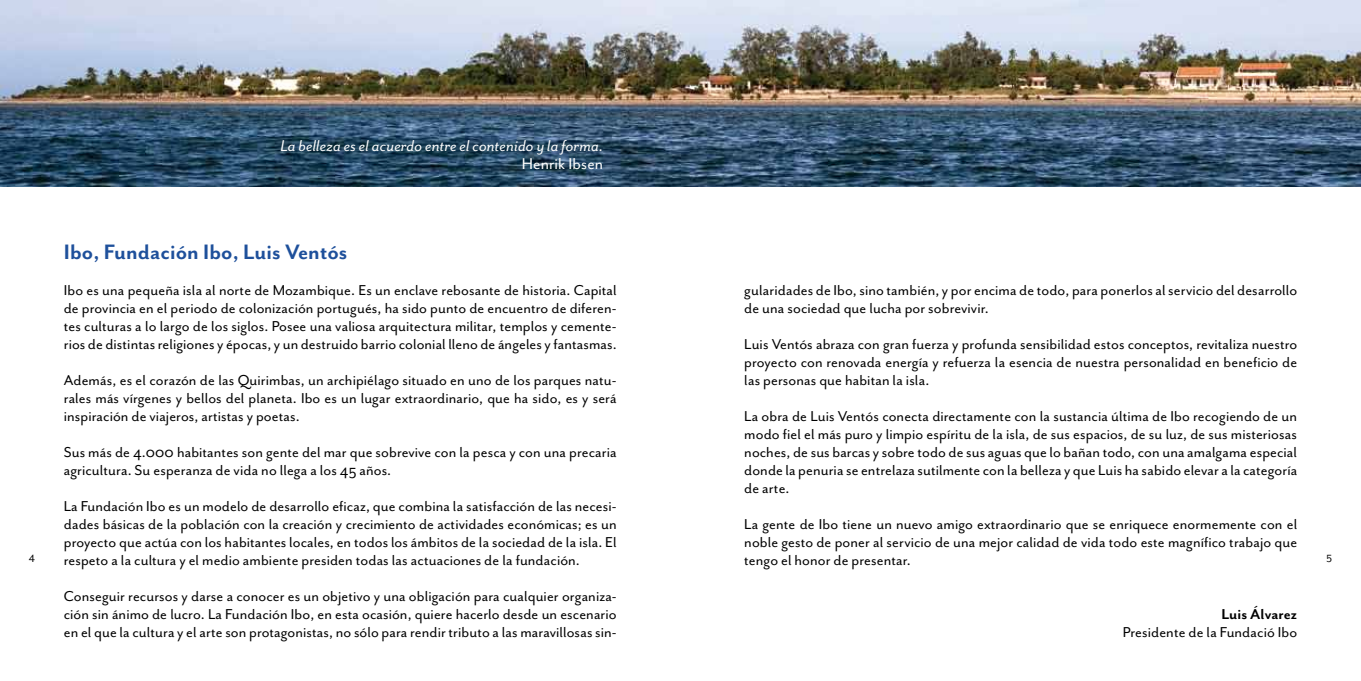
<style>
.page{position:relative;width:1361px;height:681px;background:#fff}
.page>*{position:absolute;margin:0;border:0;box-sizing:border-box;transform-origin:0 0}
.t1{font:24px "Mr Eaves San B";letter-spacing:.005em;color:#1e509b}
.t2{font:18px "Mr Eaves San RI";letter-spacing:.005em;color:#fff}
.t3{font:18px "Mr Eaves San R";letter-spacing:.005em;color:#fff}
.t4{font:16.5px/18px "Mr Eaves San R";letter-spacing:.005em;color:#000;text-align:justify}
.t5{font:16.5px "Mr Eaves San B";letter-spacing:.005em;color:#000}
.t6{font:12px "Mr Eaves XL San R";color:#000}
</style>
<div class="page">
<img style="left:0;top:0;width:1361px;height:187px">
<p class="t2" style="left:280px;top:135px;width:324px">La belleza es el acuerdo entre el contenido y la forma.</p>
<p class="t3" style="left:522px;top:153px;width:83px">Henrik Ibsen</p>
<h1 class="t1" style="left:64px;top:238px;width:285px">Ibo, Fundación Ibo, Luis Ventós</h1>
<p class="t4" style="left:64px;top:281px;width:554px">Ibo es una pequeña isla al norte de Mozambique. Es un enclave rebosante de historia. Capital de provincia en el periodo de colonización portugués, ha sido punto de encuentro de diferen&shy;tes culturas a lo largo de los siglos. Posee una valiosa arquitectura militar, templos y cemente&shy;rios de distintas religiones y épocas, y un destruido barrio colonial lleno de ángeles y fantasmas.</p>
<p class="t4" style="left:64px;top:371px;width:554px">Además, es el corazón de las Quirimbas, un archipiélago situado en uno de los parques natu&shy;rales más vírgenes y bellos del planeta. Ibo es un lugar extraordinario, que ha sido, es y será inspiración de viajeros, artistas y poetas.</p>
<p class="t4" style="left:64px;top:443px;width:554px">Sus más de 4.000 habitantes son gente del mar que sobrevive con la pesca y con una precaria agricultura. Su esperanza de vida no llega a los 45 años.</p>
<p class="t4" style="left:64px;top:497px;width:554px">La Fundación Ibo es un modelo de desarrollo eficaz, que combina la satisfacción de las necesi&shy;dades básicas de la población con la creación y crecimiento de actividades económicas; es un proyecto que actúa con los habitantes locales, en todos los ámbitos de la sociedad de la isla. El respeto a la cultura y el medio ambiente presiden todas las actuaciones de la fundación.</p>
<p class="t4" style="left:64px;top:587px;width:554px">Conseguir recursos y darse a conocer es un objetivo y una obligación para cualquier organiza&shy;ción sin ánimo de lucro. La Fundación Ibo, en esta ocasión, quiere hacerlo desde un escenario en el que la cultura y el arte son protagonistas, no sólo para rendir tributo a las maravillosas sin-</p>
<p class="t4" style="left:744px;top:281px;width:554px">gularidades de Ibo, sino también, y por encima de todo, para ponerlos al servicio del desarrollo de una sociedad que lucha por sobrevivir.</p>
<p class="t4" style="left:744px;top:335px;width:554px">Luis Ventós abraza con gran fuerza y profunda sensibilidad estos conceptos, revitaliza nuestro proyecto con renovada energía y refuerza la esencia de nuestra personalidad en beneficio de las personas que habitan la isla.</p>
<p class="t4" style="left:744px;top:407px;width:554px">La obra de Luis Ventós conecta directamente con la sustancia última de Ibo recogiendo de un modo fiel el más puro y limpio espíritu de la isla, de sus espacios, de su luz, de sus misteriosas noches, de sus barcas y sobre todo de sus aguas que lo bañan todo, con una amalgama especial donde la penuria se entrelaza sutilmente con la belleza y que Luis ha sabido elevar a la categoría de arte.</p>
<p class="t4" style="left:744px;top:515px;width:554px">La gente de Ibo tiene un nuevo amigo extraordinario que se enriquece enormemente con el noble gesto de poner al servicio de una mejor calidad de vida todo este magnífico trabajo que tengo el honor de presentar.</p>
<p class="t5" style="left:1221px;top:604px;width:77px">Luis Álvarez</p>
<p class="t4" style="left:1123px;top:623px;width:176px">Presidente de la Fundació Ibo</p>
<p class="t6" style="left:29px;top:552px;width:8px">4</p>
<p class="t6" style="left:1326px;top:552px;width:7px">5</p>
</div>
